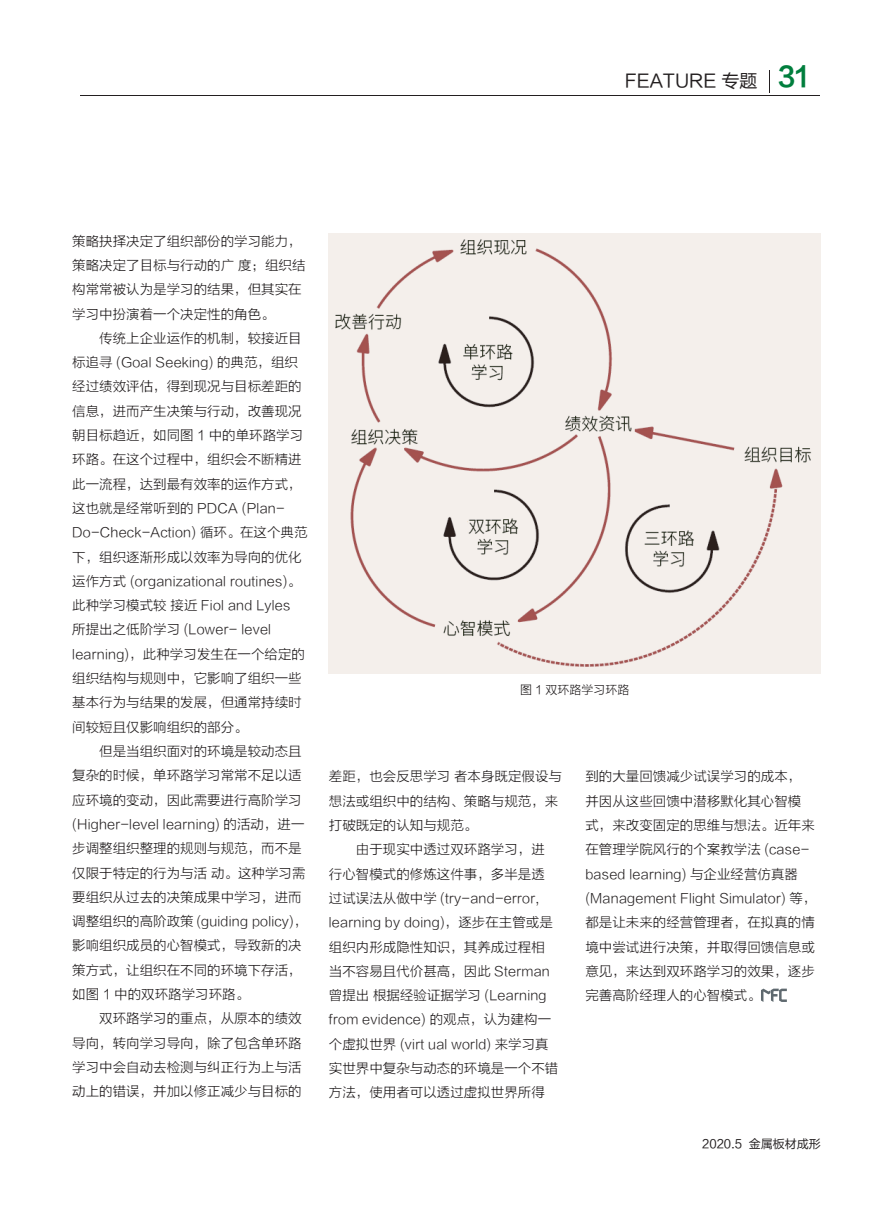
<style>
.page{position:relative;width:893px;height:1212px;background:#fff}
.page>*{position:absolute;margin:0;border:0;box-sizing:border-box;transform-origin:0 0}
.t1{font:18px "FZLTHK GBK1 0";color:#231f20}
.t2{font:13.5px/24.3px "FZLTXHK";color:#231f20}
.t3{font:12px "FZLTHK GBK1 0";color:#231f20}
.t4{font:12px "FZLTXHK";color:#231f20}
.s1{font-family:"FZLTCHJW GB1 0";font-size:27px;color:#007e3d}
</style>
<div class="page">
<hr style="left:80px;top:95px;width:740px;height:1px;background:#231f20">
<svg style="left:769px;top:70px;width:1px;height:23px"></svg>
<svg style="left:761px;top:988px;width:26px;height:14px"></svg>
<img style="left:329px;top:234px;width:492px;height:439px">
<h1 class="t1" style="left:625px;top:71px;width:187px">FEATURE 专题 <span class="s1">31</span></h1>
<p class="t2" style="left:72px;top:229px;width:235px">策略抉择决定了组织部份的学习能力，策略决定了目标与行动的广 度；组织结构常常被认为是学习的结果，但其实在学习中扮演着一个决定性的角色。</p>
<p class="t2" style="left:72px;top:326px;width:237px;text-indent:27px">传统上企业运作的机制，较接近目标追寻 (Goal Seeking) 的典范，组织经过绩效评估，得到现况与目标差距的信息，进而产生决策与行动，改善现况朝目标趋近，如同图 1 中的单环路学习环路。在这个过程中，组织会不断精进此一流程，达到最有效率的运作方式，这也就是经常听到的 PDCA (Plan-<br>Do-Check-Action) 循环。在这个典范下，组织逐渐形成以效率为导向的优化运作方式 (organizational routines)。此种学习模式较 接近 Fiol and Lyles所提出之低阶学习 (Lower- level learning)，此种学习发生在一个给定的组织结构与规则中，它影响了组织一些基本行为与结果的发展，但通常持续时间较短且仅影响组织的部分。</p>
<p class="t2" style="left:72px;top:739px;width:237px;text-indent:27px">但是当组织面对的环境是较动态且复杂的时候，单环路学习常常不足以适应环境的变动，因此需要进行高阶学习(Higher-level learning) 的活动，进一步调整组织整理的规则与规范，而不是仅限于特定的行为与活 动。这种学习需要组织从过去的决策成果中学习，进而调整组织的高阶政策 (guiding policy)，影响组织成员的心智模式，导致新的决策方式，让组织在不同的环境下存活，如图 1 中的双环路学习环路。</p>
<p class="t2" style="left:72px;top:1007px;width:231px;text-align:justify;text-indent:27px">双环路学习的重点，从原本的绩效导向，转向学习导向，除了包含单环路学习中会自动去检测与纠正行为上与活动上的错误，并加以修正减少与目标的</p>
<p class="t4" style="left:520px;top:683px;width:111px">图 1 双环路学习环路</p>
<p class="t2" style="left:329px;top:765px;width:235px">差距，也会反思学习 者本身既定假设与想法或组织中的结构、策略与规范，来打破既定的认知与规范。</p>
<p class="t2" style="left:329px;top:838px;width:231px;text-indent:27px">由于现实中透过双环路学习，进行心智模式的修炼这件事，多半是透过试误法从做中学 (try-and-error, learning by doing)，逐步在主管或是组织内形成隐性知识，其养成过程相当不容易且代价甚高，因此 Sterman曾提出 根据经验证据学习 (Learning from evidence) 的观点，认为建构一个虚拟世界 (virt ual world) 来学习真实世界中复杂与动态的环境是一个不错方法，使用者可以透过虚拟世界所得</p>
<p class="t2" style="left:585px;top:765px;width:233px">到的大量回馈减少试误学习的成本，并因从这些回馈中潜移默化其心智模式，来改变固定的思维与想法。近年来在管理学院风行的个案教学法 (case&shy;based learning) 与企业经营仿真器(Management Flight Simulator) 等，都是让未来的经营管理者，在拟真的情境中尝试进行决策，并取得回馈信息或意见，来达到双环路学习的效果，逐步完善高阶经理人的心智模式。</p>
<p class="t3" style="left:702px;top:1137px;width:120px">2020.5 金属板材成形</p>
</div>
